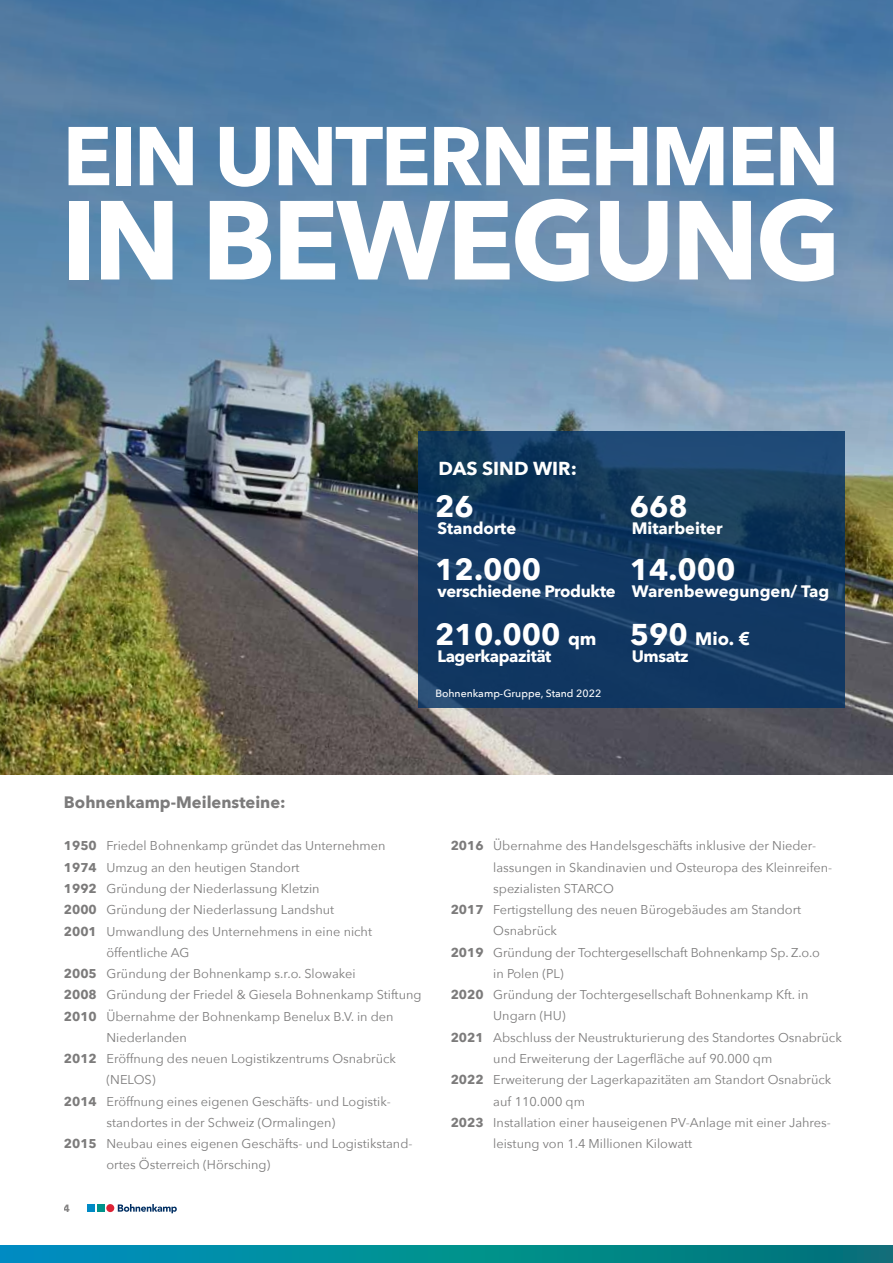
<style>
.page{position:relative;width:893px;height:1263px;background:#fff}
.page>*{position:absolute;margin:0;border:0;box-sizing:border-box;transform-origin:0 0}
.t1{font:700 111px "Avenir Next";letter-spacing:-.03em;color:#fff}
.t2{font:700 82.35px "Avenir Next";letter-spacing:-.03em;color:#fff}
.t3{font:700 30px "Avenir Next";color:#fff}
.t4{font:700 18.75px "Avenir Next";color:#fff}
.t5{font:700 18px "Avenir Next";color:#fff}
.t6{font:700 16.5px "Avenir Next";letter-spacing:-.02em;color:#fff}
.t7{font:700 16.5px "Avenir Next";color:#fff}
.t8{font:700 16.5px "Avenir Next";color:#7c7b7b}
.t9{font:12.75px "Avenir Next";color:#7c7b7b}
.t10{font:500 10.5px "Avenir Next";color:#fff}
.t11{font:700 10.5px "Avenir Next";color:#7c7b7b}
.s1{font-size:18px}
.s2{font-size:30px}
.s3{font-weight:700}
</style>
<div class="page">
<div style="left:97px;top:1204px;width:8px;height:8px;background:#00938b"></div>
<div style="left:87px;top:1204px;width:8px;height:8px;background:#008ac5"></div>
<div style="left:106px;top:1204px;width:8px;height:8px;background:#dd2234;border-radius:50%"></div>
<svg style="left:118px;top:1204px;width:59px;height:9px"></svg>
<img style="left:0;top:629px;width:893px;height:145px">
<img style="left:0;top:0;width:893px;height:629px">
<div style="left:0;top:1246px;width:893px;height:17px;background:linear-gradient(to right,#0097bc,#037a70)"></div>
<svg style="left:418px;top:431px;width:427px;height:277px;background:#133a61"></svg>
<h2 class="t2" style="left:63px;top:85px;width:778px">EIN UNTERNEHMEN</h2>
<h1 class="t1" style="left:61px;top:145px;width:782px">IN BEWEGUNG</h1>
<h3 class="t4" style="left:439px;top:452px;width:140px">DAS SIND WIR:</h3>
<h3 class="t3" style="left:435px;top:481px;width:40px">26</h3>
<h3 class="t3" style="left:630px;top:481px;width:60px">668</h3>
<p class="t7" style="left:437px;top:514px;width:80px">Standorte</p>
<p class="t7" style="left:632px;top:514px;width:92px">Mitarbeiter</p>
<h3 class="t3" style="left:435px;top:543px;width:107px">12.000</h3>
<h3 class="t3" style="left:630px;top:543px;width:107px">14.000</h3>
<p class="t6" style="left:437px;top:576px;width:180px">verschiedene Produkte</p>
<p class="t7" style="left:632px;top:576px;width:199px">Warenbewegungen/ Tag</p>
<h3 class="t3" style="left:435px;top:609px;width:163px">210.000 <span class="s1">qm</span></h3>
<p class="t6" style="left:437px;top:642px;width:115px">Lagerkapazität</p>
<h3 class="t5" style="left:630px;top:623px;width:122px"><span class="s2">590</span> Mio. €</h3>
<p class="t6" style="left:632px;top:642px;width:58px">Umsatz</p>
<p class="t10" style="left:435px;top:685px;width:167px">Bohnenkamp-Gruppe, Stand 2022</p>
<p class="t8" style="left:64px;top:788px;width:223px">Bohnenkamp-Meilensteine:</p>
<p class="t9" style="left:64px;top:835px;width:323px"><span class="s3">1950</span> Friedel Bohnenkamp gründet das Unternehmen</p>
<p class="t9" style="left:64px;top:856px;width:237px"><span class="s3">1974</span> Umzug an den heutigen Standort</p>
<p class="t9" style="left:64px;top:878px;width:257px"><span class="s3">1992</span> Gründung der Niederlassung Kletzin</p>
<p class="t9" style="left:64px;top:899px;width:272px"><span class="s3">2000</span> Gründung der Niederlassung Landshut</p>
<p class="t9" style="left:64px;top:920px;width:310px"><span class="s3">2001</span> Umwandlung des Unternehmens in eine nicht</p>
<p class="t9" style="left:106px;top:941px;width:84px">öffentliche AG</p>
<p class="t9" style="left:64px;top:963px;width:293px"><span class="s3">2005</span> Gründung der Bohnenkamp s.r.o. Slowakei</p>
<p class="t9" style="left:64px;top:984px;width:359px"><span class="s3">2008</span> Gründung der Friedel &amp; Giesela Bohnenkamp Stiftung</p>
<p class="t9" style="left:64px;top:1005px;width:331px"><span class="s3">2010</span> Übernahme der Bohnenkamp Benelux B.V. in den</p>
<p class="t9" style="left:106px;top:1026px;width:82px">Niederlanden</p>
<p class="t9" style="left:64px;top:1048px;width:334px"><span class="s3">2012</span> Eröffnung des neuen Logistikzentrums Osnabrück</p>
<p class="t9" style="left:106px;top:1069px;width:51px">(NELOS)</p>
<p class="t9" style="left:64px;top:1090px;width:328px"><span class="s3">2014</span> Eröffnung eines eigenen Geschäfts- und Logistik-</p>
<p class="t9" style="left:106px;top:1111px;width:230px">standortes in der Schweiz (Ormalingen)</p>
<p class="t9" style="left:64px;top:1133px;width:350px"><span class="s3">2015</span> Neubau eines eigenen Geschäfts- und Logistikstand-</p>
<p class="t9" style="left:106px;top:1154px;width:165px">ortes Österreich (Hörsching)</p>
<p class="t11" style="left:64px;top:1199px;width:8px">4</p>
<p class="t9" style="left:451px;top:835px;width:367px"><span class="s3">2016</span> Übernahme des Handelsgeschäfts inklusive der Nieder-</p>
<p class="t9" style="left:493px;top:856px;width:340px">lassungen in Skandinavien und Osteuropa des Kleinreifen-</p>
<p class="t9" style="left:493px;top:878px;width:122px">spezialisten STARCO</p>
<p class="t9" style="left:451px;top:899px;width:352px"><span class="s3">2017</span> Fertigstellung des neuen Bürogebäudes am Standort</p>
<p class="t9" style="left:493px;top:920px;width:65px">Osnabrück</p>
<p class="t9" style="left:451px;top:941px;width:371px"><span class="s3">2019</span> Gründung der Tochtergesellschaft Bohnenkamp Sp. Z.o.o</p>
<p class="t9" style="left:493px;top:963px;width:72px">in Polen (PL)</p>
<p class="t9" style="left:451px;top:984px;width:359px"><span class="s3">2020</span> Gründung der Tochtergesellschaft Bohnenkamp Kft. in</p>
<p class="t9" style="left:493px;top:1005px;width:74px">Ungarn (HU)</p>
<p class="t9" style="left:451px;top:1026px;width:393px"><span class="s3">2021</span> Abschluss der Neustrukturierung des Standortes Osnabrück</p>
<p class="t9" style="left:493px;top:1048px;width:281px">und Erweiterung der Lagerfläche auf 90.000 qm</p>
<p class="t9" style="left:451px;top:1069px;width:382px"><span class="s3">2022</span> Erweiterung der Lagerkapazitäten am Standort Osnabrück</p>
<p class="t9" style="left:493px;top:1090px;width:93px">auf 110.000 qm</p>
<p class="t9" style="left:451px;top:1111px;width:382px"><span class="s3">2023</span> Installation einer hauseigenen PV-Anlage mit einer Jahres-</p>
<p class="t9" style="left:493px;top:1133px;width:200px">leistung von 1.4 Millionen Kilowatt</p>
</div>
